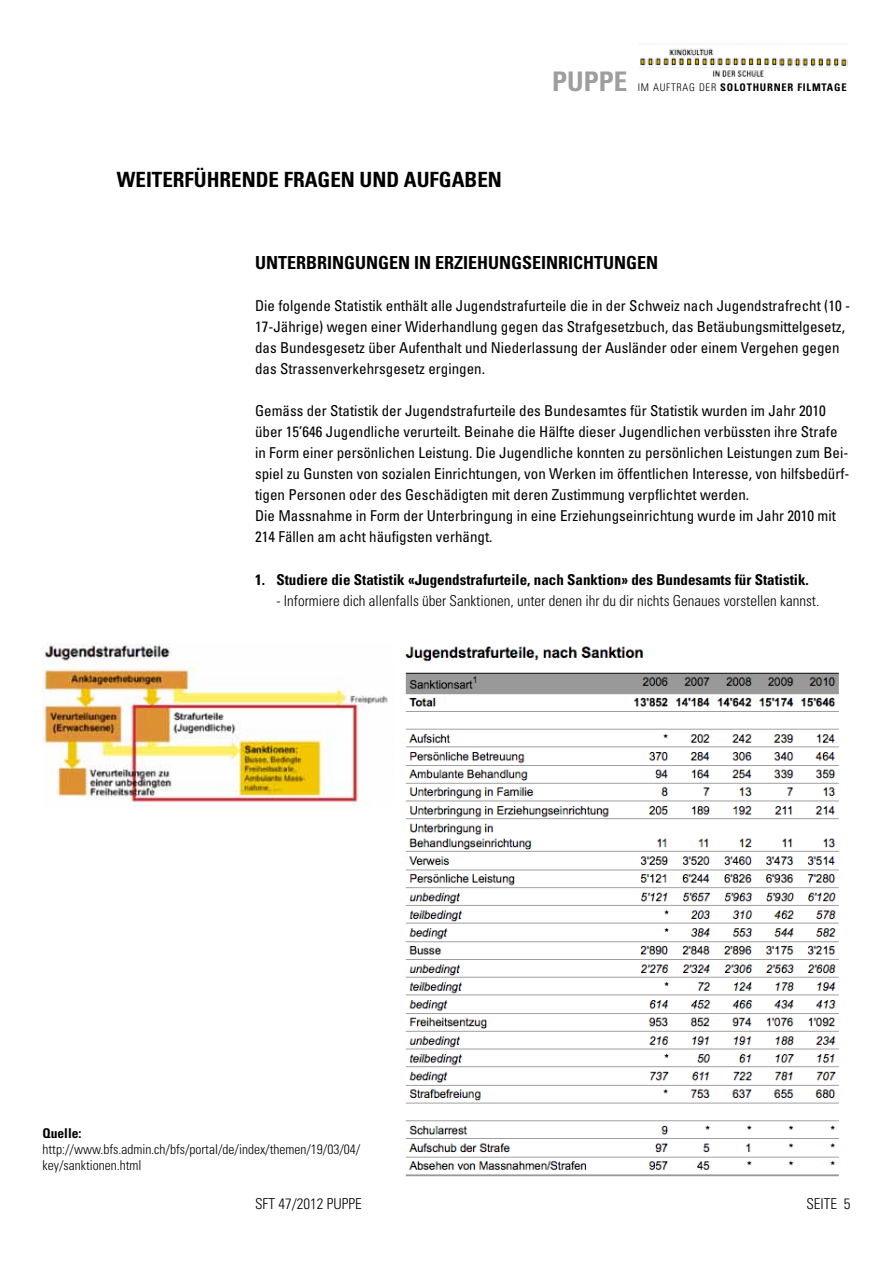
<style>
.page{position:relative;width:893px;height:1263px;background:#fff}
.page>*{position:absolute;margin:0;border:0;box-sizing:border-box;transform-origin:0 0}
.t1{font:700 condensed 27px "Univers";color:#9c9e9f}
.t2{font:700 condensed 21px "Univers";color:#000}
.t3{font:700 condensed 18px "Univers";color:#000}
.t4{font:condensed 15px/21px "Univers";color:#000}
.t5{font:300 condensed 15px "Univers";color:#000}
.t6{font:700 condensed 15px "Univers";color:#000}
.t7{font:300 condensed 13.5px/16.2px "Univers";color:#000}
.t8{font:700 condensed 13.5px "Univers";color:#000}
.t9{font:700 condensed 10.5px "Univers";letter-spacing:.075em;color:#000}
.s1{font-weight:300}
</style>
<div class="page">
<img style="left:639px;top:43px;width:208px;height:34px">
<img style="left:43px;top:644px;width:345px;height:163px">
<img style="left:405px;top:646px;width:434px;height:531px">
<h2 class="t2" style="left:117px;top:166px;width:386px">WEITERFÜ HRENDE FRAGEN UND AUFGABEN</h2>
<h1 class="t1" style="left:552px;top:64px;width:77px">PUPPE</h1>
<p class="t9" style="left:638px;top:81px;width:210px"><span class="s1">Im Auftrag der</span> SOLOTHURNER FILMTAGE</p>
<p class="t3" style="left:255px;top:252px;width:405px">UNTERBRINGUNGEN IN ERZIEHUNGSEINRICHTUNGEN</p>
<p class="t4" style="left:255px;top:295px;width:596px">Die folgende Statistik enthält alle Jugendstrafurteile die in der Schweiz nach Jugendstrafrecht (10 - 17-Jährige) wegen einer Widerhandlung gegen das Strafgesetzbuch, das Betäubungsmittelgesetz, das Bundesgesetz über Aufenthalt und Niederlassung der Ausländer oder einem Vergehen gegen das Strassenverkehrsgesetz ergingen.</p>
<p class="t4" style="left:255px;top:400px;width:596px">Gemäss der Statistik der Jugendstrafurteile des Bundesamtes für Statistik wurden im Jahr 2010 über 15’646 Jugendliche verurteilt. Beinahe die Hälfte dieser Jugendlichen verbüssten ihre Strafe in Form einer persönlichen Leistung. Die Jugendliche konnten zu persönlichen Leistungen zum Bei&shy;spiel zu Gunsten von sozialen Einrichtungen, von Werken im öffentlichen Interesse, von hilfsbedürf&shy;tigen Personen oder des Geschädigten mit deren Zustimmung verpflichtet werden.<br>Die Massnahme in Form der Unterbringung in eine Erziehungseinrichtung wurde im Jahr 2010 mit 214 Fällen am acht häufigsten verhängt.</p>
<p class="t6" style="left:255px;top:570px;width:555px">1. STUDIERE DIE STATISTIK «JUGENDSTRAFURTEILE, NACH SANKTION» DES BUNDESAMTS FÜR STATISTIK.</p>
<p class="t5" style="left:276px;top:591px;width:545px">- Informiere dich allenfalls über Sanktionen, unter denen ihr du dir nichts Genaues vorstellen kannst.</p>
<p class="t8" style="left:43px;top:1124px;width:41px">QUELLE:</p>
<p class="t7" style="left:43px;top:1141px;width:319px">http://www.bfs.admin.ch/bfs/portal/de/index/themen/19/03/04/ key/sanktionen.html</p>
<p class="t5" style="left:255px;top:1195px;width:108px">SFT 47/2012 PUPPE</p>
<p class="t5" style="left:806px;top:1195px;width:46px">SEITE 5</p>
</div>
